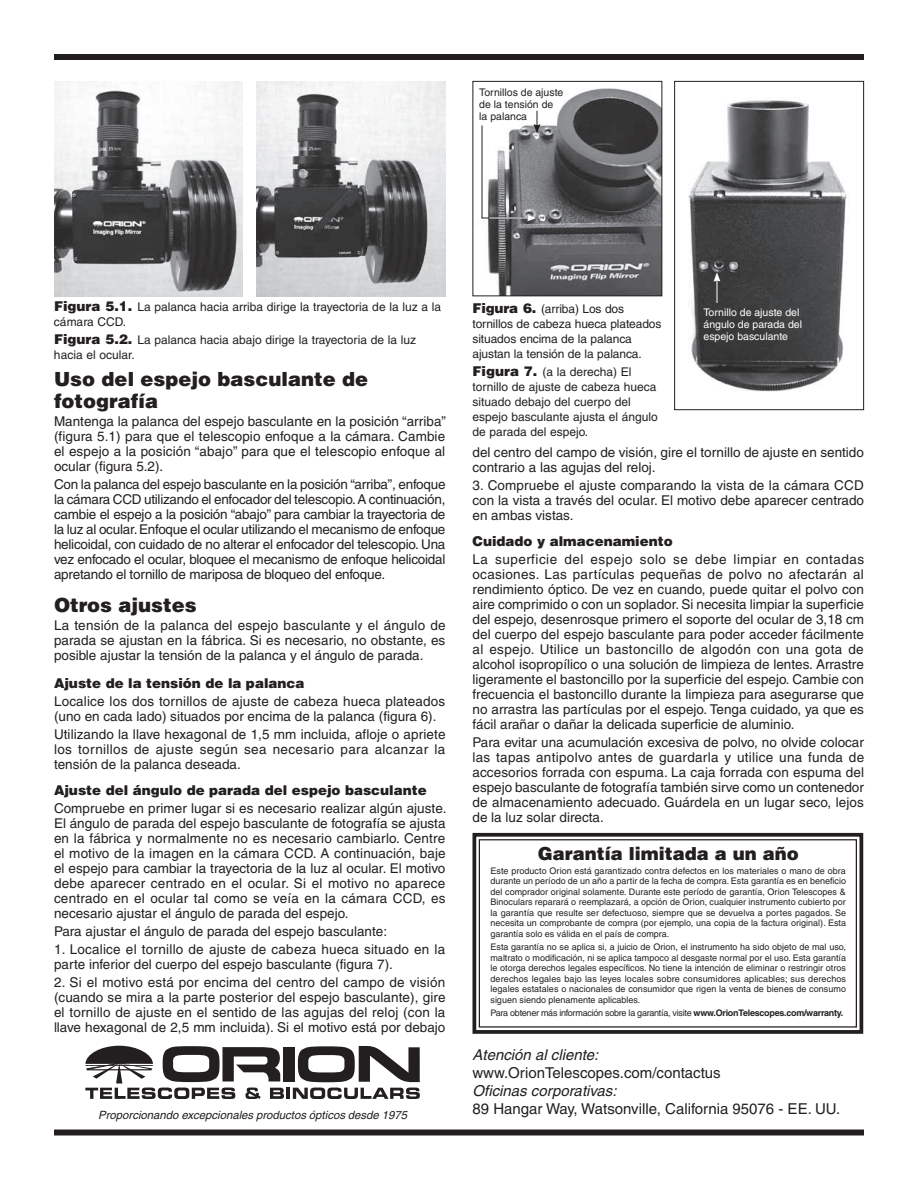
<style>
.page{position:relative;width:918px;height:1188px;background:#fff}
.page>*{position:absolute;margin:0;border:0;box-sizing:border-box;transform-origin:0 0}
.t1{font:900 19.5px/22.5px "Helvetica";color:#231f20}
.t2{font:900 18px "Helvetica";color:#231f20}
.t3{font:15px "Helvetica";color:#231f20}
.t4{font:italic 15px "Helvetica";color:#231f20}
.t5{font:13.5px/15px "Helvetica";color:#231f20;text-align:justify}
.t6{font:900 13.5px "Helvetica";color:#231f20}
.t7{font:12px/15px "Helvetica";color:#231f20}
.t8{font:italic 11.4px "Helvetica";color:#231f20}
.t9{font:10.5px/12px "Helvetica";color:#fff}
.t10{font:10.5px/12px "Helvetica";color:#231f20}
.t11{font:9px/10.5px "Helvetica";color:#231f20;text-align:justify}
.t12{font:9px "Helvetica";letter-spacing:-.03em;color:#231f20}
.s1{font-weight:900;font-size:13.5px}
.s2{font-weight:700}
</style>
<div class="page">
<svg style="left:472px;top:832px;width:392px;height:202px"></svg>
<div style="left:479px;top:839px;width:378px;height:189px;border:1px solid #231f20"></div>
<img style="left:54px;top:81px;width:189px;height:216px">
<img style="left:256px;top:81px;width:190px;height:216px">
<img style="left:488px;top:88px;width:172px;height:206px">
<div style="left:472px;top:81px;width:190px;height:215px;border:1px solid #231f20"></div>
<img style="left:689px;top:100px;width:158px;height:292px">
<div style="left:674px;top:81px;width:190px;height:329px;border:1px solid #231f20"></div>
<div style="left:54px;top:1130px;width:810px;height:6px;background:#231f20"></div>
<div style="left:54px;top:54px;width:810px;height:6px;background:#231f20"></div>
<svg style="left:481px;top:111px;width:59px;height:110px"></svg>
<svg style="left:85px;top:1046px;width:335px;height:53px"></svg>
<svg style="left:714px;top:272px;width:6px;height:31px"></svg>
<p class="t10" style="left:479px;top:86px;width:86px">Tornillos de ajuste de la tensión de la palanca</p>
<p class="t7" style="left:54px;top:299px;width:389px"><span class="s1">Figura 5.1.</span> La palanca hacia arriba dirige la trayectoria de la luz a la cámara CCD.</p>
<p class="t7" style="left:54px;top:332px;width:364px"><span class="s1">Figura 5.2.</span> La palanca hacia abajo dirige la trayectoria de la luz hacia el ocular.</p>
<h1 class="t1" style="left:54px;top:367px;width:316px">Uso del espejo basculante de fotografía</h1>
<p class="t5" style="left:54px;top:414px;width:394px">Mantenga la palanca del espejo basculante en la posición “arriba” (figura 5.1) para que el telescopio enfoque a la cámara. Cambie el espejo a la posición “abajo” para que el telescopio enfoque al ocular (figura 5.2).</p>
<p class="t5" style="left:54px;top:477px;width:393px">Con la palanca del espejo basculante en la posición “arriba”, enfoque la cámara CCD utilizando el enfocador del telescopio. A continuación, cambie el espejo a la posición “abajo” para cambiar la trayectoria de la luz al ocular. Enfoque el ocular utilizando el mecanismo de enfoque helicoidal, con cuidado de no alterar el enfocador del telescopio. Una vez enfocado el ocular, bloquee el mecanismo de enfoque helicoidal apretando el tornillo de mariposa de bloqueo del enfoque.</p>
<h1 class="t1" style="left:54px;top:593px;width:144px">Otros ajustes</h1>
<p class="t5" style="left:54px;top:617px;width:393px">La tensión de la palanca del espejo basculante y el ángulo de parada se ajustan en la fábrica. Si es necesario, no obstante, es posible ajustar la tensión de la palanca y el ángulo de parada.</p>
<p class="t6" style="left:54px;top:675px;width:252px">Ajuste de la tensión de la palanca</p>
<p class="t5" style="left:54px;top:694px;width:393px">Localice los dos tornillos de ajuste de cabeza hueca plateados (uno en cada lado) situados por encima de la palanca (figura 6).</p>
<p class="t5" style="left:54px;top:727px;width:393px">Utilizando la llave hexagonal de 1,5 mm incluida, afloje o apriete los tornillos de ajuste según sea necesario para alcanzar la tensión de la palanca deseada.</p>
<p class="t6" style="left:54px;top:781px;width:374px">Ajuste del ángulo de parada del espejo basculante</p>
<p class="t5" style="left:54px;top:800px;width:394px">Compruebe en primer lugar si es necesario realizar algún ajuste.<br>El ángulo de parada del espejo basculante de fotografía se ajusta en la fábrica y normalmente no es necesario cambiarlo. Centre el motivo de la imagen en la cámara CCD. A continuación, baje el espejo para cambiar la trayectoria de la luz al ocular. El motivo debe aparecer centrado en el ocular. Si el motivo no aparece centrado en el ocular tal como se veía en la cámara CCD, es necesario ajustar el ángulo de parada del espejo.</p>
<p class="t5" style="left:54px;top:923px;width:335px">Para ajustar el ángulo de parada del espejo basculante:</p>
<p class="t5" style="left:54px;top:941px;width:393px">1. Localice el tornillo de ajuste de cabeza hueca situado en la parte inferior del cuerpo del espejo basculante (figura 7).</p>
<p class="t5" style="left:54px;top:974px;width:393px">2. Si el motivo está por encima del centro del campo de visión (cuando se mira a la parte posterior del espejo basculante), gire el tornillo de ajuste en el sentido de las agujas del reloj (con la llave hexagonal de 2,5 mm incluida). Si el motivo está por debajo</p>
<p class="t8" style="left:98px;top:1108px;width:310px">Proporcionando excepcionales productos ópticos desde 1975</p>
<p class="t7" style="left:472px;top:301px;width:191px"><span class="s1">Figura 6.</span> (arriba) Los dos tornillos de cabeza hueca plateados situados encima de la palanca ajustan la tensión de la palanca.</p>
<p class="t7" style="left:472px;top:364px;width:187px"><span class="s1">Figura 7.</span> (a la derecha) El tornillo de ajuste de cabeza hueca situado debajo del cuerpo del espejo basculante ajusta el ángulo de parada del espejo.</p>
<p class="t9" style="left:704px;top:307px;width:100px">Tornillo de ajuste del ángulo de parada del espejo basculante</p>
<p class="t5" style="left:472px;top:445px;width:393px">del centro del campo de visión, gire el tornillo de ajuste en sentido contrario a las agujas del reloj.</p>
<p class="t5" style="left:472px;top:478px;width:393px">3. Compruebe el ajuste comparando la vista de la cámara CCD con la vista a través del ocular. El motivo debe aparecer centrado en ambas vistas.</p>
<p class="t6" style="left:472px;top:532px;width:202px">Cuidado y almacenamiento</p>
<p class="t5" style="left:472px;top:551px;width:393px">La superficie del espejo solo se debe limpiar en contadas ocasiones. Las partículas pequeñas de polvo no afectarán al rendimiento óptico. De vez en cuando, puede quitar el polvo con aire comprimido o con un soplador. Si necesita limpiar la superficie del espejo, desenrosque primero el soporte del ocular de 3,18 cm del cuerpo del espejo basculante para poder acceder fácilmente al espejo. Utilice un bastoncillo de algodón con una gota de alcohol isopropílico o una solución de limpieza de lentes. Arrastre ligeramente el bastoncillo por la superficie del espejo. Cambie con frecuencia el bastoncillo durante la limpieza para asegurarse que no arrastra las partículas por el espejo. Tenga cuidado, ya que es fácil arañar o dañar la delicada superficie de aluminio.</p>
<p class="t5" style="left:472px;top:734px;width:393px">Para evitar una acumulación excesiva de polvo, no olvide colocar las tapas antipolvo antes de guardarla y utilice una funda de accesorios forrada con espuma. La caja forrada con espuma del espejo basculante de fotografía también sirve como un contenedor de almacenamiento adecuado. Guárdela en un lugar seco, lejos de la luz solar directa.</p>
<h2 class="t2" style="left:538px;top:842px;width:263px">Garantía limitada a un año</h2>
<p class="t11" style="left:490px;top:865px;width:357px">Este producto Orion está garantizado contra defectos en los materiales o mano de obra durante un período de un año a partir de la fecha de compra. Esta garantía es en beneficio del comprador original solamente. Durante este período de garantía, Orion Telescopes &amp; Binoculars reparará o reemplazará, a opción de Orion, cualquier instrumento cubierto por la garantía que resulte ser defectuoso, siempre que se devuelva a portes pagados. Se necesita un comprobante de compra (por ejemplo, una copia de la factura original). Esta garantía solo es válida en el país de compra.</p>
<p class="t11" style="left:490px;top:942px;width:357px">Esta garantía no se aplica si, a juicio de Orion, el instrumento ha sido objeto de mal uso, maltrato o modificación, ni se aplica tampoco al desgaste normal por el uso. Esta garantía le otorga derechos legales específicos. No tiene la intención de eliminar o restringir otros derechos legales bajo las leyes locales sobre consumidores aplicables; sus derechos legales estatales o nacionales de consumidor que rigen la venta de bienes de consumo siguen siendo plenamente aplicables.</p>
<p class="t12" style="left:490px;top:1008px;width:354px">Para obtener más información sobre la garantía, visite <span class="s2">www.OrionTelescopes.com/warranty.</span></p>
<p class="t4" style="left:472px;top:1046px;width:127px">Atención al cliente:</p>
<p class="t3" style="left:472px;top:1064px;width:250px">www.OrionTelescopes.com/contactus</p>
<p class="t4" style="left:472px;top:1082px;width:146px">Oficinas corporativas:</p>
<p class="t3" style="left:472px;top:1100px;width:369px">89 Hangar Way, Watsonville, California 95076 - EE. UU.</p>
</div>
